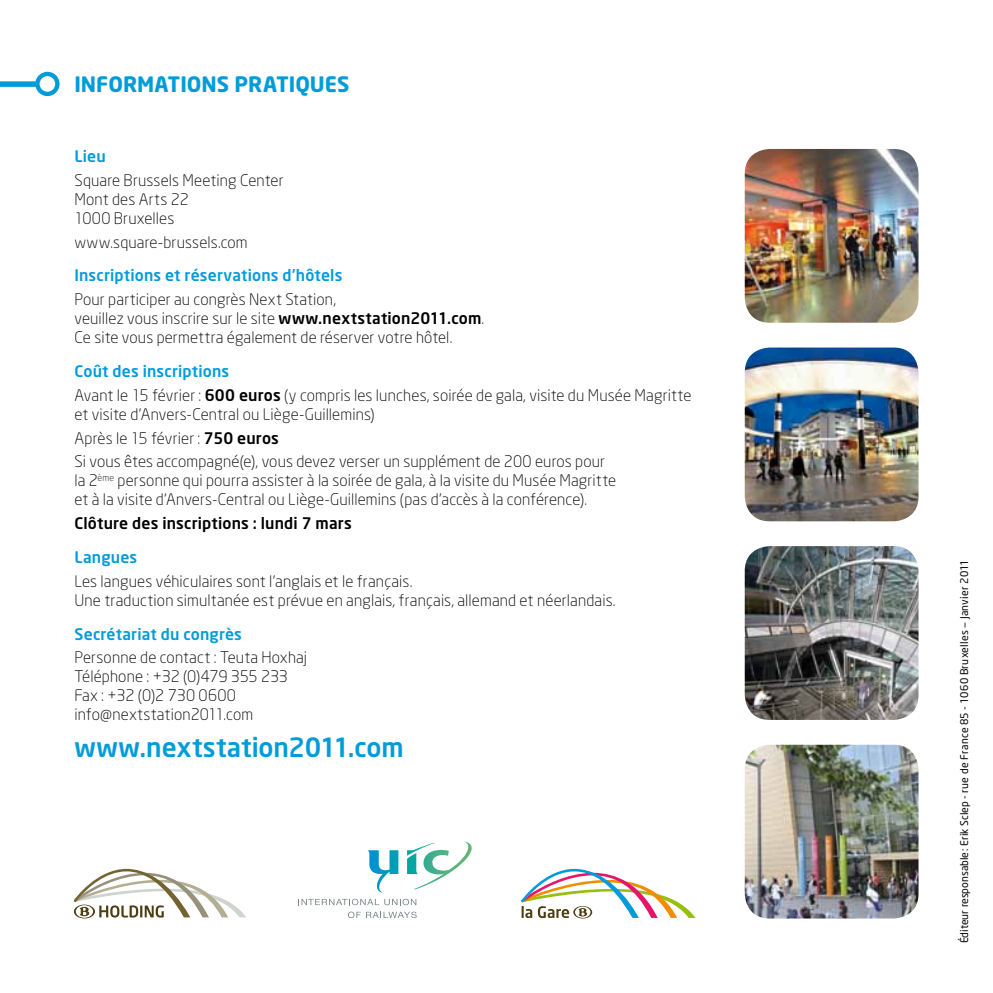
<style>
.page{position:relative;width:993px;height:993px;background:#fff}
.page>*{position:absolute;margin:0;border:0;box-sizing:border-box;transform-origin:0 0}
.t1{font:500 26.25px "Neo Sans";color:#009cda}
.t2{font:700 21px "Neo Sans";color:#009cda}
.t3{font:300 15.75px/18.9px "Neo Sans";letter-spacing:.01em;color:#000}
.t4{font:500 15.75px "Neo Sans";letter-spacing:.01em;color:#009cda}
.t5{font:500 15.75px "Neo Sans";letter-spacing:.01em;color:#000}
.t6{font:10.5px "Neo Sans";color:#000}
.s1{font-weight:500}
.s2{font-weight:500;color:#009cda}
</style>
<div class="page">
<svg style="left:521px;top:868px;width:174px;height:50px"></svg>
<svg style="left:74px;top:868px;width:172px;height:50px"></svg>
<svg style="left:298px;top:898px;width:118px;height:6px"></svg>
<svg style="left:348px;top:911px;width:68px;height:6px"></svg>
<svg style="left:407px;top:841px;width:64px;height:48px"></svg>
<svg style="left:368px;top:850px;width:30px;height:42px"></svg>
<img style="left:744px;top:149px;width:174px;height:173px">
<img style="left:744px;top:347px;width:174px;height:174px">
<img style="left:744px;top:546px;width:174px;height:173px">
<img style="left:744px;top:744px;width:174px;height:174px">
<svg style="left:0;top:72px;width:60px;height:24px"></svg>
<h2 class="t2" style="left:74px;top:70px;width:49px">INFORMATIONS</h2>
<h2 class="t2" style="left:234px;top:70px;width:26px">PRATI</h2>
<h2 class="t2" style="left:295px;top:70px;width:28px">QUES</h2>
<p class="t4" style="left:74px;top:146px;width:33px">Lieu</p>
<p class="t3" style="left:74px;top:170px;width:210px">Square Brussels Meeting Center<br>Mont des Arts 22<br>1000 Bruxelles</p>
<p class="t3" style="left:74px;top:232px;width:175px">www.square-brussels.com</p>
<p class="t4" style="left:74px;top:265px;width:269px">Inscriptions et réservations d’hôtels</p>
<p class="t3" style="left:74px;top:290px;width:411px">Pour participer au congrès Next Station,<br>veuillez vous inscrire sur le site <span class="s1">www.nextstation2011.com</span>.<br>Ce site vous permettra également de réserver votre hôtel.</p>
<p class="t3" style="left:74px;top:359px;width:618px;line-height:23.8px"><span class="s2">Coût des inscriptions<br></span>Avant le 15 février : <span class="s1">600 euros</span> (y compris les lunches, soirée de gala, visite du Musée Magritte</p>
<p class="t3" style="left:74px;top:402px;width:532px;line-height:23.8px">et visite d’Anvers-Central ou Liège-Guillemins)<br>Après le 15 février : <span class="s1">750 euros<br></span>Si vous êtes accompagné(e), vous devez verser un supplément de 200 euros pour</p>
<p class="t3" style="left:74px;top:471px;width:543px">la 2<sup>ème</sup> personne qui pourra assister à la soirée de gala, à la visite du Musée Magritte et à la visite d’Anvers-Central ou Liège-Guillemins (pas d’accès à la conférence).</p>
<p class="t5" style="left:74px;top:513px;width:279px">Clôture des inscriptions : lundi 7 mars</p>
<p class="t4" style="left:74px;top:547px;width:64px">Langues</p>
<p class="t3" style="left:74px;top:571px;width:542px">Les langues véhiculaires sont l’anglais et le français.<br>Une traduction simultanée est prévue en anglais, français, allemand et néerlandais.</p>
<p class="t4" style="left:74px;top:623px;width:169px">Secrétariat du congrès</p>
<p class="t3" style="left:74px;top:648px;width:234px">Personne de contact : Teuta Hoxhaj<br>Téléphone : +32 (0)479 355 233<br>Fax : +32 (0)2 730 0600 info@nextstation2011.com</p>
<h1 class="t1" style="left:74px;top:730px;width:330px">www.nextstation2011.com</h1>
<p class="t6" style="left:957px;top:943px;width:385px;rotate:-90deg">éditeur responsable: Erik Sclep - rue de France 85 - 1060 Bruxelles — Janvier 2011</p>
</div>
